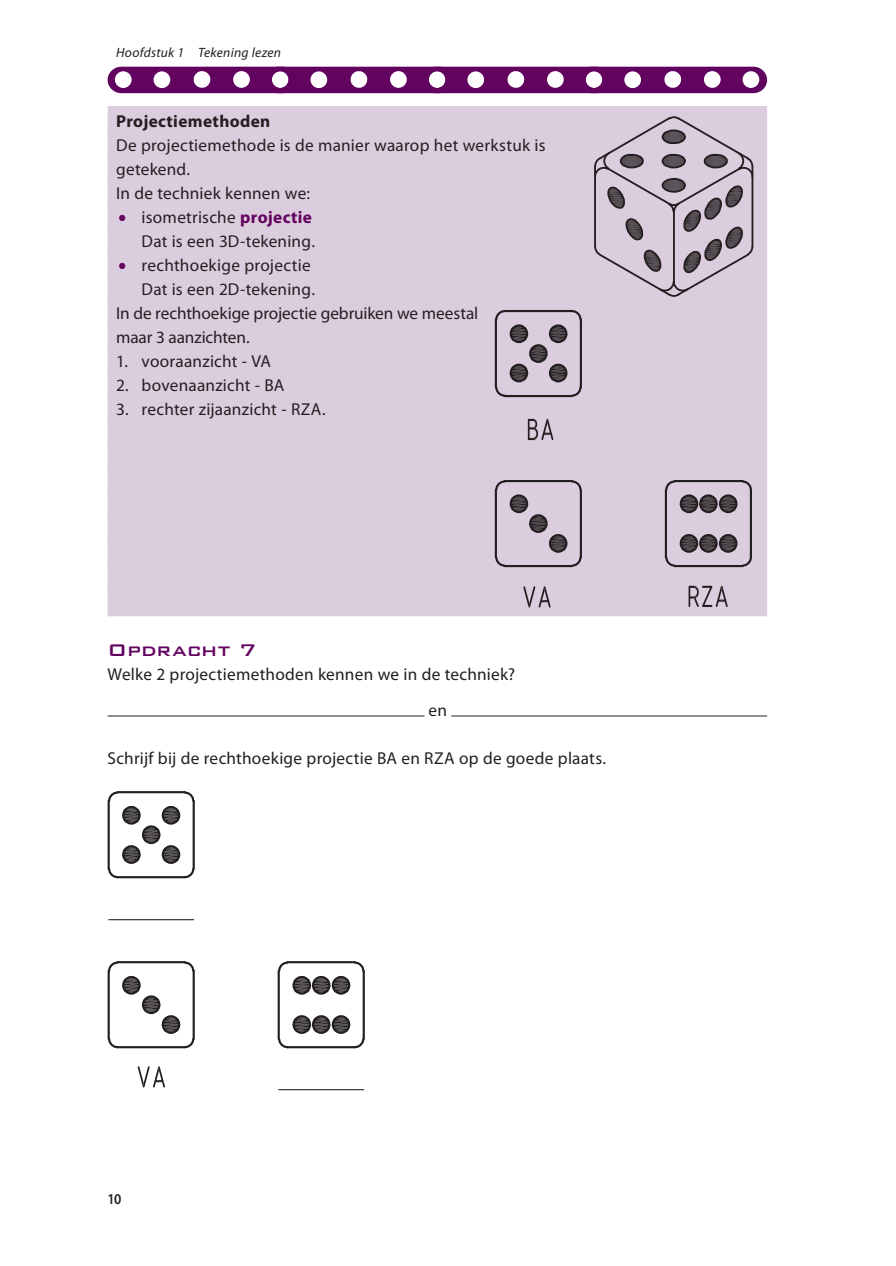
<style>
.page{position:relative;width:896px;height:1266px;background:#fff}
.page>*{position:absolute;margin:0;border:0;box-sizing:border-box;transform-origin:0 0}
.t1{font:500 22.5px "Bank Gothic BT";color:#62035f}
.t2{font:17.25px/24px "Myriad Pro";letter-spacing:.01em;color:#231f20}
.t3{font:700 17.25px "Myriad Pro";letter-spacing:.02em;color:#231f20}
.t4{font:17.25px "Myriad Pro";letter-spacing:-.01em;color:#231f20}
.t5{font:600 15px "Myriad Pro";color:#231f20;scale:.9 1}
.t6{font:italic 13.5px "Myriad Pro";letter-spacing:.02em;color:#231f20}
.s1{font-family:"Avant Garde IT Cby BT";font-size:21px;color:#62035f}
.s2{font-weight:700;color:#62035f}
</style>
<div class="page">
<svg style="left:108px;top:67px;width:659px;height:26px"></svg>
<div style="left:108px;top:106px;width:659px;height:30px;background:#dccdde"></div>
<div style="left:108px;top:130px;width:659px;height:30px;background:#dccdde"></div>
<div style="left:108px;top:154px;width:659px;height:30px;background:#dccdde"></div>
<div style="left:108px;top:178px;width:659px;height:30px;background:#dccdde"></div>
<div style="left:108px;top:202px;width:659px;height:30px;background:#dccdde"></div>
<div style="left:108px;top:226px;width:659px;height:30px;background:#dccdde"></div>
<div style="left:108px;top:250px;width:659px;height:30px;background:#dccdde"></div>
<div style="left:108px;top:274px;width:659px;height:30px;background:#dccdde"></div>
<div style="left:108px;top:298px;width:659px;height:30px;background:#dccdde"></div>
<div style="left:108px;top:322px;width:659px;height:30px;background:#dccdde"></div>
<div style="left:108px;top:346px;width:659px;height:30px;background:#dccdde"></div>
<div style="left:108px;top:370px;width:659px;height:30px;background:#dccdde"></div>
<div style="left:108px;top:394px;width:659px;height:30px;background:#dccdde"></div>
<div style="left:108px;top:418px;width:659px;height:30px;background:#dccdde"></div>
<div style="left:108px;top:442px;width:659px;height:30px;background:#dccdde"></div>
<div style="left:108px;top:466px;width:659px;height:30px;background:#dccdde"></div>
<div style="left:108px;top:490px;width:659px;height:30px;background:#dccdde"></div>
<div style="left:108px;top:514px;width:659px;height:30px;background:#dccdde"></div>
<div style="left:108px;top:538px;width:659px;height:30px;background:#dccdde"></div>
<div style="left:108px;top:562px;width:659px;height:30px;background:#dccdde"></div>
<div style="left:108px;top:586px;width:659px;height:30px;background:#dccdde"></div>
<hr style="left:108px;top:715px;width:316px;height:1px;background:#231f20">
<hr style="left:451px;top:715px;width:316px;height:1px;background:#231f20">
<svg style="left:108px;top:791px;width:257px;height:258px"></svg>
<svg style="left:138px;top:1066px;width:27px;height:21px"></svg>
<hr style="left:109px;top:919px;width:85px;height:1px;background:#231f20">
<hr style="left:279px;top:1089px;width:84px;height:1px;background:#231f20">
<svg style="left:594px;top:116px;width:159px;height:181px"></svg>
<svg style="left:494px;top:310px;width:258px;height:258px"></svg>
<svg style="left:523px;top:586px;width:27px;height:21px"></svg>
<svg style="left:688px;top:585px;width:39px;height:22px"></svg>
<svg style="left:527px;top:419px;width:26px;height:21px"></svg>
<p class="t6" style="left:116px;top:44px;width:166px">Hoofdstuk 1 Tekening lezen</p>
<p class="t3" style="left:116px;top:110px;width:156px">Projectiemethoden</p>
<p class="t2" style="left:116px;top:133px;width:431px">De projectiemethode is de manier waarop het werkstuk is getekend.<br>In de techniek kennen we:</p>
<p class="t2" style="left:116px;top:205px;width:200px;text-align:right"><span class="s1">•</span> isometrische <span class="s2">projectie<br></span>Dat is een 3D-tekening.</p>
<p class="t2" style="left:116px;top:253px;width:196px"><span class="s1">•</span> rechthoekige projectie</p>
<p class="t2" style="left:142px;top:277px;width:175px">Dat is een 2D-tekening.</p>
<p class="t2" style="left:116px;top:301px;width:363px">In de rechthoekige projectie gebruiken we meestal</p>
<p class="t4" style="left:116px;top:327px;width:135px">maar 3 aanzichten.</p>
<p class="t2" style="left:116px;top:349px;width:156px">1. vooraanzicht - VA</p>
<p class="t2" style="left:116px;top:373px;width:170px">2. bovenaanzicht - BA</p>
<p class="t2" style="left:116px;top:397px;width:211px">3. rechter zijaanzicht - RZA.</p>
<h1 class="t1" style="left:108px;top:637px;width:150px">Opdracht 7</h1>
<p class="t2" style="left:428px;top:655px;width:88px;line-height:36px;text-indent:-321px">Welke 2 projectiemethoden kennen we in de techniek? en</p>
<p class="t2" style="left:108px;top:745px;width:500px">Schrijf bij de rechthoekige projectie BA en RZA op de goede plaats.</p>
<p class="t5" style="left:108px;top:1189px;width:17px">10</p>
</div>
